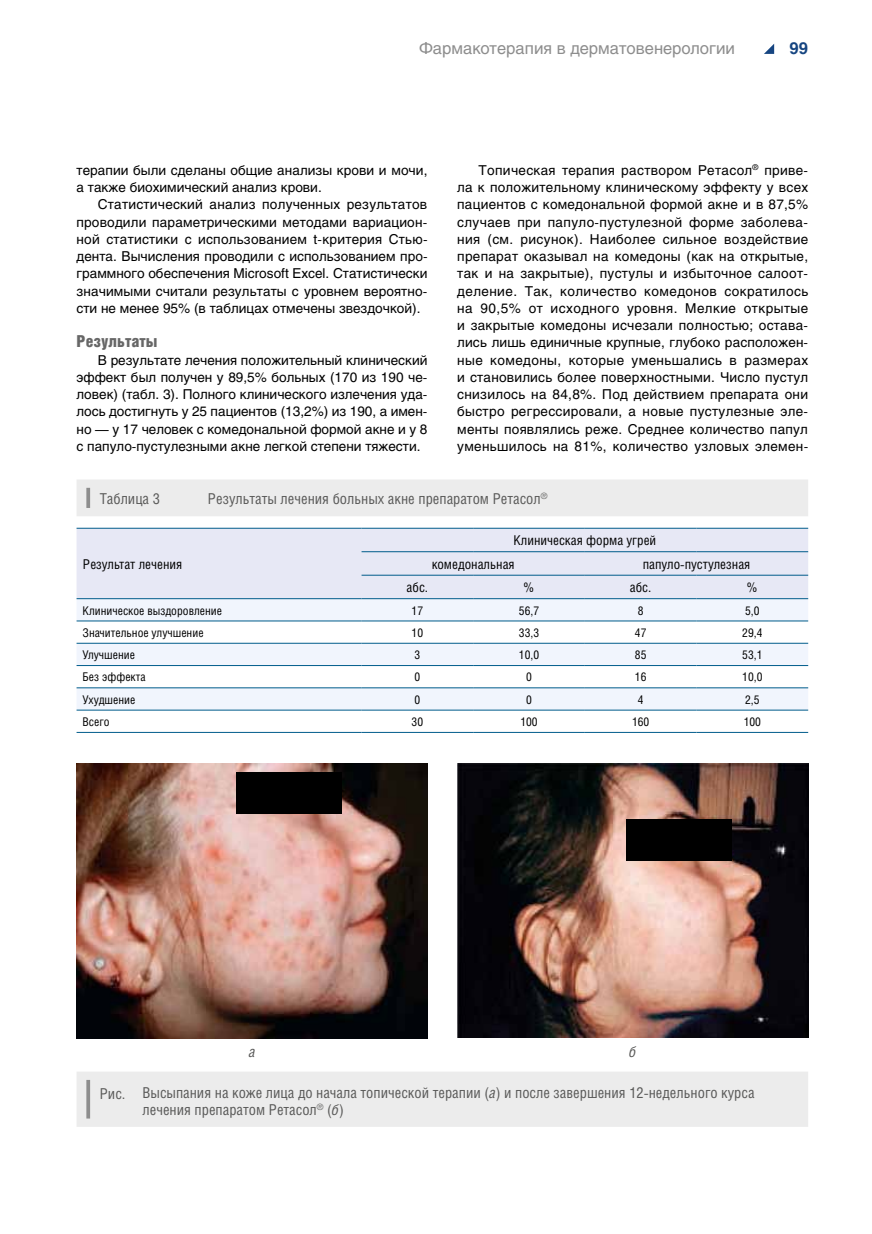
<style>
.page{position:relative;width:872px;height:1234px;background:#fff}
.page>*{position:absolute;margin:0;border:0;box-sizing:border-box;transform-origin:0 0}
.t1{font:16.5px "Helios C";color:#8d8d8d}
.t2{font:16.5px "Helios Cond Black C";color:#676767}
.t3{font:700 16.5px "Helios C";color:#164581}
.t4{font:15px/16.5px "Helios Cond C";color:#5a5a59}
.t5{font:italic 15px "Helios Cond C";color:#5a5a59}
.t6{font:13.5px/17.2px "Helios C";color:#000;text-align:justify}
.t7{font:13.5px/23.4px "Helios Cond";color:#000}
.t8{font:12px "Helios Cond C";color:#000}
.s1{font-style:italic}
</style>
<div class="page">
<svg style="left:764px;top:44px;width:10px;height:10px"></svg>
<div style="left:77px;top:480px;width:731px;height:36px;background:#ececec"></div>
<svg style="left:86px;top:487px;width:4px;height:21px"></svg>
<div style="left:77px;top:529px;width:731px;height:69px;background:#e7e8f5"></div>
<svg style="left:77px;top:599px;width:731px;height:110px;fill:#f1f5fd"></svg>
<hr style="left:77px;top:620px;width:284px;height:1px;background:#005c8b">
<hr style="left:361px;top:620px;width:112px;height:1px;background:#005c8b">
<hr style="left:473px;top:620px;width:112px;height:1px;background:#005c8b">
<hr style="left:585px;top:620px;width:111px;height:1px;background:#005c8b">
<hr style="left:696px;top:620px;width:112px;height:1px;background:#005c8b">
<hr style="left:77px;top:643px;width:284px;height:1px;background:#005c8b">
<hr style="left:361px;top:643px;width:112px;height:1px;background:#005c8b">
<hr style="left:473px;top:643px;width:112px;height:1px;background:#005c8b">
<hr style="left:585px;top:643px;width:111px;height:1px;background:#005c8b">
<hr style="left:696px;top:643px;width:112px;height:1px;background:#005c8b">
<hr style="left:77px;top:665px;width:284px;height:1px;background:#005c8b">
<hr style="left:361px;top:665px;width:112px;height:1px;background:#005c8b">
<hr style="left:473px;top:665px;width:112px;height:1px;background:#005c8b">
<hr style="left:585px;top:665px;width:111px;height:1px;background:#005c8b">
<hr style="left:696px;top:665px;width:112px;height:1px;background:#005c8b">
<hr style="left:77px;top:687px;width:284px;height:1px;background:#005c8b">
<hr style="left:361px;top:687px;width:112px;height:1px;background:#005c8b">
<hr style="left:473px;top:687px;width:112px;height:1px;background:#005c8b">
<hr style="left:585px;top:687px;width:111px;height:1px;background:#005c8b">
<hr style="left:696px;top:687px;width:112px;height:1px;background:#005c8b">
<hr style="left:77px;top:709px;width:284px;height:1px;background:#005c8b">
<hr style="left:361px;top:709px;width:112px;height:1px;background:#005c8b">
<hr style="left:473px;top:709px;width:112px;height:1px;background:#005c8b">
<hr style="left:585px;top:709px;width:111px;height:1px;background:#005c8b">
<hr style="left:696px;top:709px;width:112px;height:1px;background:#005c8b">
<hr style="left:77px;top:732px;width:284px;height:1px;background:#005c8b">
<hr style="left:361px;top:732px;width:112px;height:1px;background:#005c8b">
<hr style="left:473px;top:732px;width:112px;height:1px;background:#005c8b">
<hr style="left:585px;top:732px;width:111px;height:1px;background:#005c8b">
<hr style="left:696px;top:732px;width:112px;height:1px;background:#005c8b">
<hr style="left:77px;top:528px;width:284px;height:1px;background:#005c8b">
<hr style="left:361px;top:528px;width:112px;height:1px;background:#005c8b">
<hr style="left:473px;top:528px;width:112px;height:1px;background:#005c8b">
<hr style="left:585px;top:528px;width:111px;height:1px;background:#005c8b">
<hr style="left:696px;top:528px;width:112px;height:1px;background:#005c8b">
<hr style="left:77px;top:598px;width:284px;height:1px;background:#005c8b">
<hr style="left:361px;top:551px;width:112px;height:1px;background:#005c8b">
<hr style="left:473px;top:551px;width:112px;height:1px;background:#005c8b">
<hr style="left:585px;top:551px;width:111px;height:1px;background:#005c8b">
<hr style="left:696px;top:551px;width:112px;height:1px;background:#005c8b">
<hr style="left:361px;top:575px;width:112px;height:1px;background:#005c8b">
<hr style="left:473px;top:575px;width:112px;height:1px;background:#005c8b">
<hr style="left:585px;top:575px;width:111px;height:1px;background:#005c8b">
<hr style="left:696px;top:575px;width:112px;height:1px;background:#005c8b">
<hr style="left:361px;top:598px;width:112px;height:1px;background:#005c8b">
<hr style="left:473px;top:598px;width:112px;height:1px;background:#005c8b">
<hr style="left:585px;top:598px;width:111px;height:1px;background:#005c8b">
<hr style="left:696px;top:598px;width:112px;height:1px;background:#005c8b">
<img style="left:77px;top:763px;width:350px;height:275px">
<img style="left:457px;top:763px;width:351px;height:274px">
<div style="left:77px;top:1072px;width:731px;height:54px;background:#ececec"></div>
<svg style="left:86px;top:1079px;width:4px;height:39px"></svg>
<div style="left:236px;top:771px;width:105px;height:42px;background:#000"></div>
<div style="left:626px;top:819px;width:105px;height:41px;background:#000"></div>
<p class="t1" style="left:419px;top:38px;width:317px">Фармакотерапия в дерматовенерологии</p>
<p class="t3" style="left:789px;top:38px;width:20px">99</p>
<p class="t6" style="left:77px;top:161px;width:352px">терапии были сделаны общие анализы крови и мочи, а также биохимический анализ крови.</p>
<p class="t6" style="left:77px;top:196px;width:352px;text-indent:21px">Статистический анализ полученных результатов проводили параметрическими методами вариацион&shy;ной статистики с использованием t-критерия Стью&shy;дента. Вычисления проводили с использованием про&shy;граммного обеспечения Microsoft Excel. Статистически значимыми считали результаты с уровнем вероятно&shy;сти не менее 95% (в таблицах отмечены звездочкой).</p>
<p class="t2" style="left:77px;top:332px;width:83px">Результаты</p>
<p class="t6" style="left:77px;top:351px;width:352px;text-indent:21px">В результате лечения положительный клинический эффект был получен у 89,5% больных (170 из 190 че&shy;ловек) (табл. 3). Полного клинического излечения уда&shy;лось достигнуть у 25 пациентов (13,2%) из 190, а имен&shy;но — у 17 человек с комедональной формой акне и у 8 с папуло-пустулезными акне легкой степени тяжести.</p>
<p class="t6" style="left:457px;top:161px;width:352px;text-indent:21px">Топическая терапия раствором Ретасол<sup>®</sup> приве&shy;ла к положительному клиническому эффекту у всех пациентов с комедональной формой акне и в 87,5% случаев при папуло-пустулезной форме заболева&shy;ния (см. рисунок). Наиболее сильное воздействие препарат оказывал на комедоны (как на открытые, так и на закрытые), пустулы и избыточное салоот&shy;деление. Так, количество комедонов сократилось на 90,5% от исходного уровня. Мелкие открытые и закрытые комедоны исчезали полностью; остава&shy;лись лишь единичные крупные, глубоко расположен&shy;ные комедоны, которые уменьшались в размерах и становились более поверхностными. Число пустул снизилось на 84,8%. Под действием препарата они быстро регрессировали, а новые пустулезные эле&shy;менты появлялись реже. Среднее количество папул уменьшилось на 81%, количество узловых элемен-</p>
<p class="t4" style="left:100px;top:490px;width:62px">Таблица 3</p>
<p class="t4" style="left:208px;top:490px;width:341px">Результаты лечения больных акне препаратом Ретасол<sup>®</sup></p>
<p class="t7" style="left:83px;top:552px;width:101px">Результат лечения</p>
<p class="t7" style="left:432px;top:528px;width:226px;text-indent:82px">Клиническая форма угрей комедональная</p>
<p class="t7" style="left:642px;top:552px;width:109px">папуло-пустулезная</p>
<p class="t7" style="left:406px;top:575px;width:23px">абс.</p>
<p class="t7" style="left:523px;top:575px;width:12px">%</p>
<p class="t7" style="left:630px;top:575px;width:23px">абс.</p>
<p class="t7" style="left:747px;top:575px;width:12px">%</p>
<p class="t8" style="left:83px;top:603px;width:141px">Клиническое выздоровление</p>
<p class="t8" style="left:411px;top:603px;width:13px">17</p>
<p class="t8" style="left:519px;top:603px;width:22px">56,7</p>
<p class="t8" style="left:638px;top:603px;width:7px">8</p>
<p class="t8" style="left:745px;top:603px;width:16px">5,0</p>
<p class="t8" style="left:83px;top:625px;width:122px">Значительное улучшение</p>
<p class="t8" style="left:411px;top:625px;width:13px">10</p>
<p class="t8" style="left:519px;top:625px;width:22px">33,3</p>
<p class="t8" style="left:635px;top:625px;width:13px">47</p>
<p class="t8" style="left:742px;top:625px;width:22px">29,4</p>
<p class="t8" style="left:83px;top:647px;width:54px">Улучшение</p>
<p class="t8" style="left:414px;top:647px;width:7px">3</p>
<p class="t8" style="left:519px;top:647px;width:22px">10,0</p>
<p class="t8" style="left:635px;top:647px;width:13px">85</p>
<p class="t8" style="left:742px;top:647px;width:22px">53,1</p>
<p class="t8" style="left:83px;top:669px;width:65px">Без эффекта</p>
<p class="t8" style="left:414px;top:669px;width:7px">0</p>
<p class="t8" style="left:526px;top:669px;width:7px">0</p>
<p class="t8" style="left:635px;top:669px;width:13px">16</p>
<p class="t8" style="left:742px;top:669px;width:22px">10,0</p>
<p class="t8" style="left:83px;top:692px;width:54px">Ухудшение</p>
<p class="t8" style="left:414px;top:692px;width:7px">0</p>
<p class="t8" style="left:526px;top:692px;width:7px">0</p>
<p class="t8" style="left:638px;top:692px;width:7px">4</p>
<p class="t8" style="left:745px;top:692px;width:16px">2,5</p>
<p class="t8" style="left:83px;top:714px;width:29px">Всего</p>
<p class="t8" style="left:411px;top:714px;width:13px">30</p>
<p class="t8" style="left:520px;top:714px;width:19px">100</p>
<p class="t8" style="left:632px;top:714px;width:19px">160</p>
<p class="t8" style="left:743px;top:714px;width:19px">100</p>
<p class="t5" style="left:249px;top:1041px;width:8px">а</p>
<p class="t5" style="left:629px;top:1041px;width:9px">б</p>
<p class="t4" style="left:142px;top:1084px;width:613px;text-indent:-43px">Рис. Высыпания на коже лица до начала топической терапии (<span class="s1">а</span>) и после завершения 12-недельного курса лечения препаратом Ретасол<sup>®</sup> (<span class="s1">б</span>)</p>
</div>
